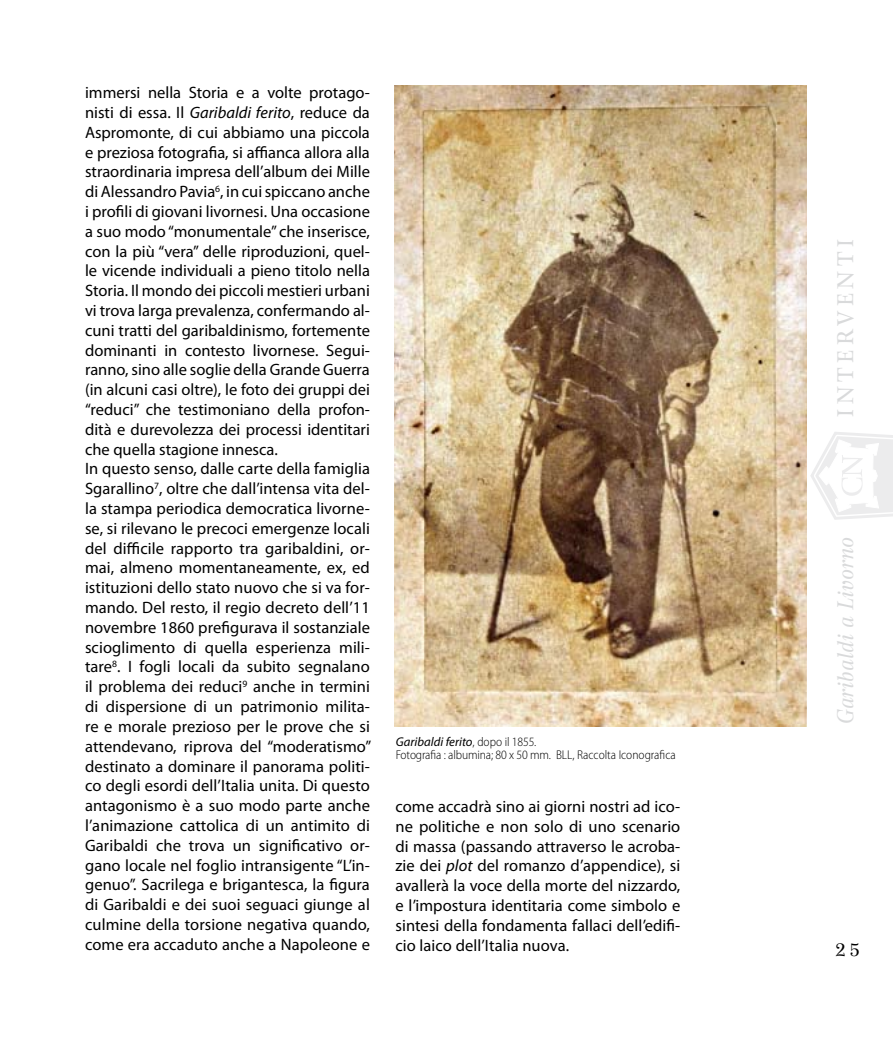
<style>
.page{position:relative;width:893px;height:1042px;background:#fff}
.page>*{position:absolute;margin:0;border:0;box-sizing:border-box;transform-origin:0 0}
.t1{font:italic 22.5px "Wilke LT Std";letter-spacing:-.01em;color:#d9dadb}
.t2{font:22.5px "Wilke LT Std";letter-spacing:.2em;color:#d9dadb}
.t3{font:18px "Wilke LT Std";color:#000}
.t4{font:16.5px/19.8px "Myriad Pro";letter-spacing:.005em;color:#000}
.t5{font:300 semi-condensed 12.75px/12.8px "Myriad Pro";letter-spacing:-.005em;color:#000}
.s1{font-style:italic}
.s2{font-weight:400;font-style:italic;font-stretch:normal}
</style>
<div class="page">
<svg style="left:810px;top:432px;width:83px;height:88px"></svg>
<img style="left:395px;top:85px;width:411px;height:642px">
<p class="t4" style="left:85px;top:82px;width:288px">immersi nella Storia e a volte protago&shy;nisti di essa. Il <span class="s1">Garibaldi ferito</span>, reduce da Aspromonte, di cui abbiamo una piccola e preziosa fotografia, si affianca allora alla straordinaria impresa dell’album dei Mille di Alessandro Pavia<sup>6</sup>, in cui spiccano anche i profili di giovani livornesi. Una occasione a suo modo “monumentale” che inserisce, con la più “vera” delle riproduzioni, quel&shy;le vicende individuali a pieno titolo nella Storia. Il mondo dei piccoli mestieri urbani vi trova larga prevalenza, confermando al&shy;cuni tratti del garibaldinismo, fortemente dominanti in contesto livornese. Segui&shy;ranno, sino alle soglie della Grande Guerra (in alcuni casi oltre), le foto dei gruppi dei “reduci” che testimoniano della profon&shy;dità e durevolezza dei processi identitari che quella stagione innesca.<br>In questo senso, dalle carte della famiglia Sgarallino<sup>7</sup>, oltre che dall’intensa vita del&shy;la stampa periodica democratica livorne&shy;se, si rilevano le precoci emergenze locali del difficile rapporto tra garibaldini, or&shy;mai, almeno momentaneamente, ex, ed istituzioni dello stato nuovo che si va for&shy;mando. Del resto, il regio decreto dell’11 novembre 1860 prefigurava il sostanziale scioglimento di quella esperienza mili&shy;tare<sup>8</sup>. I fogli locali da subito segnalano il problema dei reduci<sup>9</sup> anche in termini di dispersione di un patrimonio milita&shy;re e morale prezioso per le prove che si attendevano, riprova del “moderatismo” destinato a dominare il panorama politi&shy;co degli esordi dell’Italia unita. Di questo antagonismo è a suo modo parte anche l’animazione cattolica di un antimito di Garibaldi che trova un significativo or&shy;gano locale nel foglio intransigente “L’in&shy;genuo”. Sacrilega e brigantesca, la figura di Garibaldi e dei suoi seguaci giunge al culmine della torsione negativa quando, come era accaduto anche a Napoleone e</p>
<p class="t5" style="left:396px;top:736px;width:281px"><span class="s2">Garibaldi ferito</span>, dopo il 1855.<br>Fotografia : albumina; 80 x 50 mm. BLL, Raccolta Iconografica</p>
<p class="t4" style="left:395px;top:796px;width:286px;text-align:justify">come accadrà sino ai giorni nostri ad ico&shy;ne politiche e non solo di uno scenario di massa (passando attraverso le acroba&shy;zie dei <span class="s1">plot</span> del romanzo d’appendice), si avallerà la voce della morte del nizzardo, e l’impostura identitaria come simbolo e sintesi della fondamenta fallaci dell’edifi&shy;cio laico dell’Italia nuova.</p>
<h1 class="t2" style="left:832px;top:417px;width:179px;rotate:-90deg">INTERVENTI</h1>
<h1 class="t1" style="left:831px;top:725px;width:190px;rotate:-90deg">Garibaldi a Livorno</h1>
<p class="t3" style="left:835px;top:939px;width:24px">25</p>
</div>
